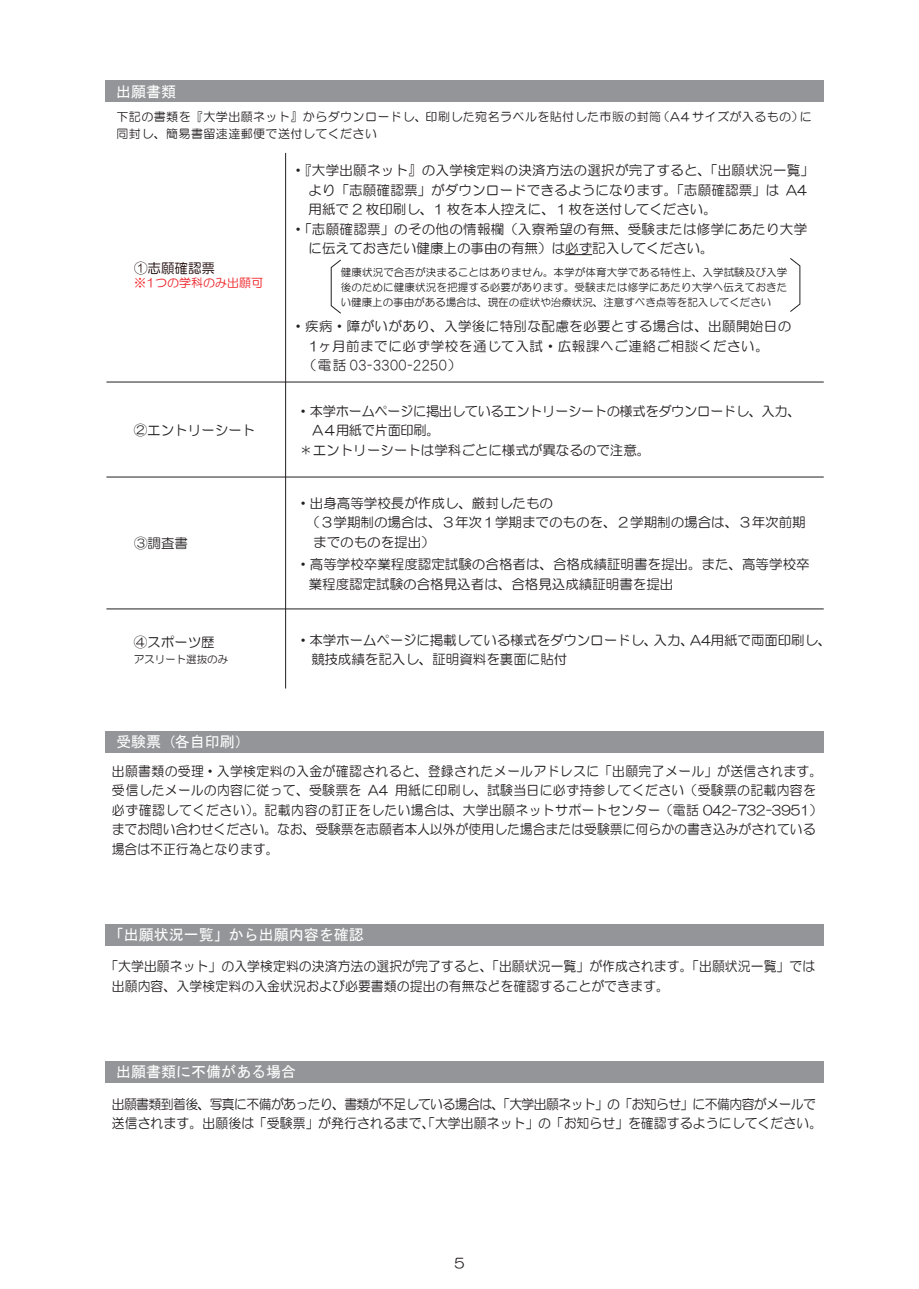
<style>
.page{position:relative;width:919px;height:1289px;background:#fff}
.page>*{position:absolute;margin:0;border:0;box-sizing:border-box;transform-origin:0 0}
.t1{font:15px "MS Gothic";color:#fff}
.t2{font:13.5px/19.5px "HG Maru Gothic MPRO";color:#231f20}
.t3{font:13.5px/19.5px "HG Maru Gothic MPRO";letter-spacing:.025em;color:#231f20;scale:.95 1}
.t4{font:13.5px/19.5px "HG Maru Gothic MPRO";letter-spacing:-.045em;color:#231f20;scale:.95 1}
.t5{font:13.5px/19.5px "HG Maru Gothic MPRO";color:#231f20;scale:.95 1}
.t6{font:13.5px/19.5px "HG Maru Gothic MPRO";letter-spacing:-.025em;color:#231f20}
.t7{font:13.5px "HG Maru Gothic MPRO";letter-spacing:.03em;color:#231f20}
.t8{font:13.5px "HG Maru Gothic MPRO";letter-spacing:.045em;color:#231f20}
.t9{font:13.5px "HG Maru Gothic MPRO";letter-spacing:.1em;color:#231f20}
.t10{font:13.5px "HG Maru Gothic MPRO";color:#170000}
.t11{font:12px/16.5px "HG Maru Gothic MPRO";letter-spacing:.035em;color:#231f20}
.t12{font:12px "HG Maru Gothic MPRO";color:#ee1d23}
.t13{font:10.5px/15px "HG Maru Gothic MPRO";color:#231f20;text-align:justify}
</style>
<div class="page">
<svg style="left:565px;top:254px;width:27px;height:1px"></svg>
<hr style="left:106px;top:381px;width:717px;height:1px;background:#231f20">
<hr style="left:106px;top:476px;width:717px;height:1px;background:#231f20">
<hr style="left:106px;top:608px;width:717px;height:1px;background:#231f20">
<hr style="left:285px;top:153px;width:1px;height:535px;background:#231f20">
<div style="left:105px;top:80px;width:718px;height:22px;background:#939598"></div>
<div style="left:105px;top:731px;width:718px;height:21px;background:#939598"></div>
<div style="left:105px;top:923px;width:718px;height:22px;background:#939598"></div>
<div style="left:105px;top:1061px;width:718px;height:21px;background:#939598"></div>
<svg style="left:330px;top:259px;width:11px;height:55px"></svg>
<svg style="left:790px;top:258px;width:10px;height:54px"></svg>
<p class="t1" style="left:116px;top:84px;width:61px">出願書類</p>
<p class="t11" style="left:116px;top:109px;width:696px">下記の書類を『大学出願ネット』からダウンロードし、印刷した宛名ラベルを貼付した市販の封筒（A4 サイズが入るもの）に同封し、簡易書留速達郵便で送付してください</p>
<p class="t10" style="left:134px;top:261px;width:82px">①志願確認票</p>
<p class="t12" style="left:134px;top:276px;width:131px">※1つの学科のみ出願可</p>
<p class="t2" style="left:134px;top:420px;width:123px">②エントリーシート</p>
<p class="t2" style="left:134px;top:533px;width:55px">③調査書</p>
<p class="t2" style="left:134px;top:632px;width:82px">④スポーツ歴</p>
<p class="t13" style="left:134px;top:651px;width:96px">アスリート選抜のみ</p>
<p class="t1" style="left:116px;top:734px;width:135px">受験票（各自印刷）</p>
<p class="t2" style="left:291px;top:161px;width:523px">・『大学出願ネット』の入学検定料の決済方法の選択が完了すると、「出願状況一覧」　より「志願確認票」がダウンロードできるようになります。「志願確認票」は A4　用紙で 2 枚印刷し、1 枚を本人控えに、１枚を送付してください。<br>・「志願確認票」のその他の情報欄（入寮希望の有無、受験または修学にあたり大学　に伝えておきたい健康上の事由の有無）は必ず記入してください。</p>
<p class="t13" style="left:341px;top:265px;width:448px">健康状況で合否が決まることはありません。本学が体育大学である特性上、入学試験及び入学後のために健康状況を把握する必要があります。受験または修学にあたり大学へ伝えておきたい健康上の事由がある場合は、現在の症状や治療状況、注意すべき点等を記入してください</p>
<p class="t7" style="left:291px;top:320px;width:501px">・疾病・障がいがあり、入学後に特別な配慮を必要とする場合は、出願開始日の</p>
<p class="t8" style="left:308px;top:339px;width:462px">1ヶ月前までに必ず学校を通じて入試・広報課へご連絡ご相談ください。</p>
<p class="t9" style="left:295px;top:359px;width:168px">　（電話 03-3300-2250）</p>
<p class="t6" style="left:296px;top:401px;width:506px">・本学ホームページに掲出しているエントリーシートの様式をダウンロードし、入力、　A４用紙で片面印刷。<br>＊エントリーシートは学科ごとに様式が異なるので注意。</p>
<p class="t2" style="left:296px;top:493px;width:511px">・出身高等学校長が作成し、厳封したもの<br>　（３学期制の場合は、３年次１学期までのものを、２学期制の場合は、３年次前期　までのものを提出）</p>
<p class="t2" style="left:309px;top:554px;width:502px;text-indent:-12px">・高等学校卒業程度認定試験の合格者は、合格成績証明書を提出。また、高等学校卒業程度認定試験の合格見込者は、合格見込成績証明書を提出</p>
<p class="t2" style="left:311px;top:630px;width:521px;text-indent:-15px">・本学ホームページに掲載している様式をダウンロードし、入力、A4用紙で両面印刷し、競技成績を記入し、証明資料を裏面に貼付</p>
<p class="t3" style="left:112px;top:761px;width:749px">出願書類の受理・入学検定料の入金が確認されると、登録されたメールアドレスに「出願完了メール」が送信されます。受信したメールの内容に従って、受験票を A4 用紙に印刷し、試験当日に必ず持参してください（受験票の記載内容を必ず確認してください）。記載内容の訂正をしたい場合は、大学出願ネットサポートセンター（電話 042-732-3951）までお問い合わせください。なお、受験票を志願者本人以外が使用した場合または受験票に何らかの書き込みがされている場合は不正行為となります。</p>
<p class="t1" style="left:109px;top:927px;width:256px">「出願状況一覧」から出願内容を確認</p>
<p class="t5" style="left:112px;top:956px;width:742px;text-indent:-6px">「大学出願ネット」の入学検定料の決済方法の選択が完了すると、「出願状況一覧」が作成されます。「出願状況一覧」では出願内容、入学検定料の入金状況および必要書類の提出の有無などを確認することができます。</p>
<p class="t1" style="left:116px;top:1064px;width:181px">出願書類に不備がある場合</p>
<p class="t4" style="left:112px;top:1093px;width:749px">出願書類到着後、写真に不備があったり、書類が不足している場合は、「大学出願ネット」の「お知らせ」に不備内容がメールで送信されます。出願後は「受験票」が発行されるまで、「大学出願ネット」の「お知らせ」を確認するようにしてください。</p>
<p class="t2" style="left:454px;top:1252px;width:12px">5</p>
</div>
